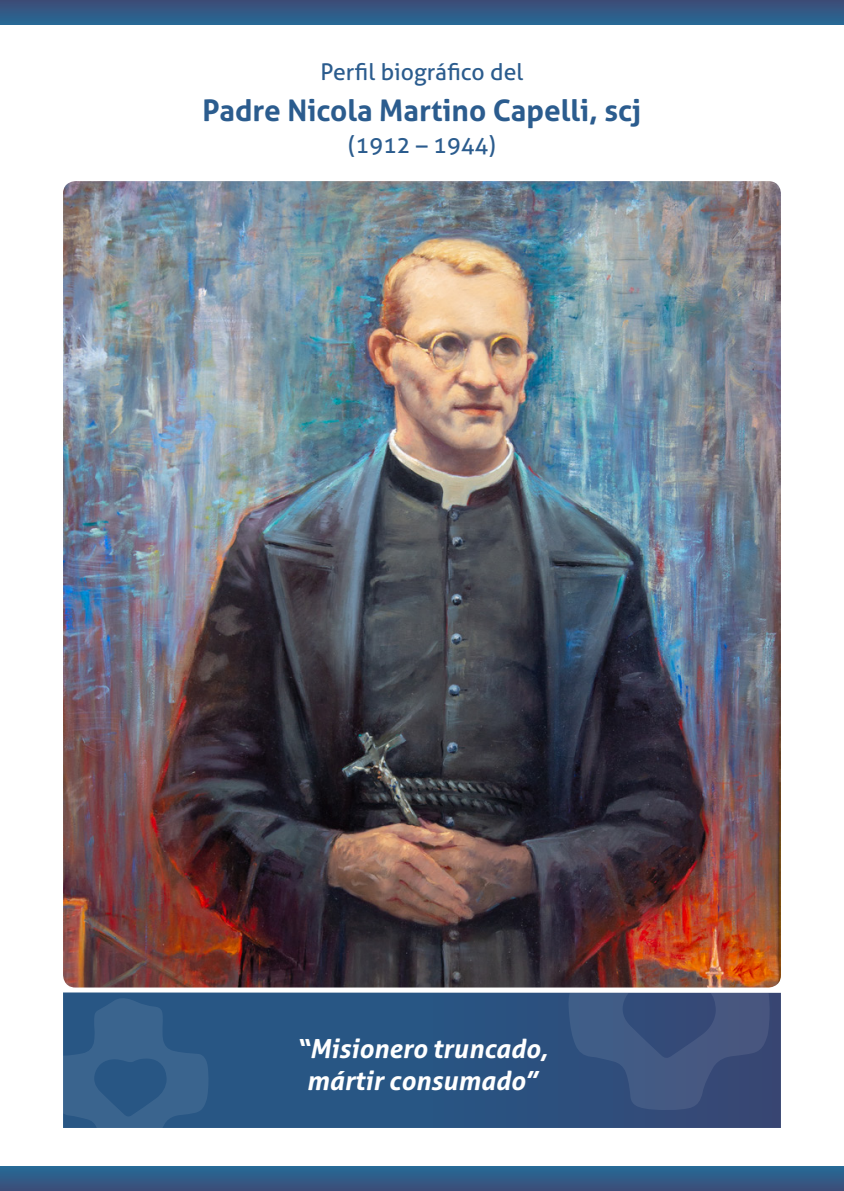
<style>
.page{position:relative;width:844px;height:1191px;background:#fff}
.page>*{position:absolute;margin:0;border:0;box-sizing:border-box;transform-origin:0 0}
.t1{font:700 29.75px "Aller";color:#2b5c8e}
.t2{font:italic 700 26.25px/31.5px "Aller";color:#fff;text-align:center}
.t3{font:22.93px "Aller";color:#2b5c8e}
</style>
<div class="page">
<div style="left:0;top:1166px;width:843px;height:25px;background:linear-gradient(to right,#315c88,#315c88)"></div>
<img style="left:63px;top:181px;width:717px;height:806px">
<div style="left:63px;top:992px;width:717px;height:136px;background:#285684"></div>
<svg style="left:567px;top:992px;width:203px;height:118px"></svg>
<div style="left:0;top:0;width:843px;height:25px;background:linear-gradient(to right,#325b86,#325b86)"></div>
<svg style="left:63px;top:998px;width:145px;height:130px"></svg>
<p class="t3" style="left:320px;top:58px;width:204px">Perfil biográfico del</p>
<p class="t1" style="left:202px;top:92px;width:440px">Padre Nicola Martino Capelli, scj</p>
<p class="t3" style="left:348px;top:131px;width:149px">(1912 – 1944)</p>
<p class="t2" style="left:296px;top:1032px;width:253px">“Misionero truncado, mártir consumado”</p>
</div>
